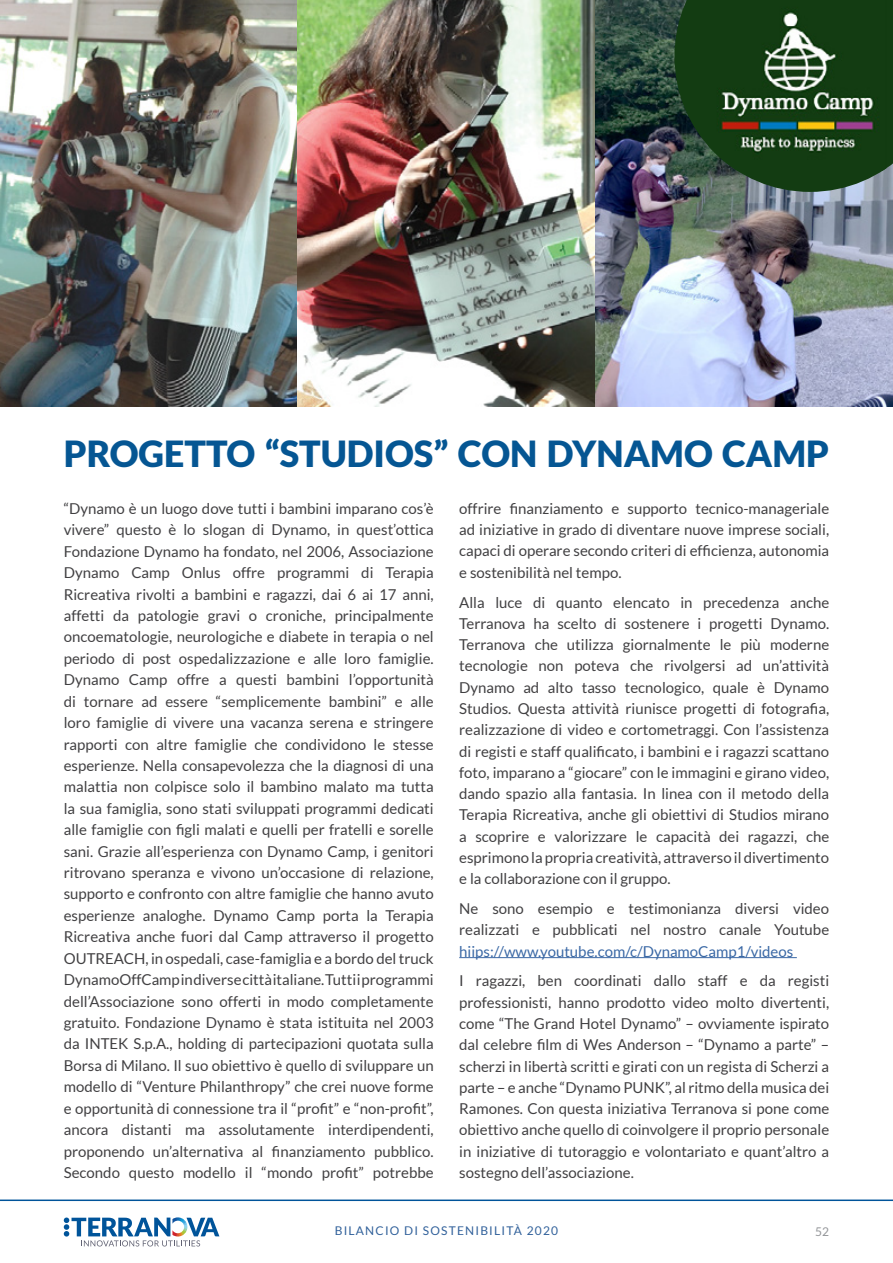
<style>
.page{position:relative;width:893px;height:1263px;background:#fff}
.page>*{position:absolute;margin:0;border:0;box-sizing:border-box;transform-origin:0 0}
.t1{font:900 36px "Lato";color:#055693}
.t2{font:15px/21.5px "Lato";color:#414042;text-align:justify}
.t3{font:15px "Lato";color:#3a68a5}
.t4{font:12px "Lato";letter-spacing:.1em;color:#30609a}
.t5{font:12px "Lato";color:#939598}
</style>
<div class="page">
<svg style="left:64px;top:1217px;width:155px;height:29px"></svg>
<img style="left:0;top:0;width:893px;height:406px">
<img style="left:298px;top:0;width:297px;height:406px">
<hr style="left:459px;top:957px;width:338px;height:1px;background:#3a68a5">
<svg style="left:674px;top:0;width:219px;height:192px;background:#2d4c32"></svg>
<img style="left:708px;top:0;width:178px;height:171px">
<h1 class="t1" style="left:64px;top:433px;width:767px">PROGETTO “STUDIOS” CON DYNAMO CAMP</h1>
<p class="t2" style="left:64px;top:498px;width:371px">“Dynamo è un luogo dove tutti i bambini imparano cos’è vivere” questo è lo slogan di Dynamo, in quest’ottica Fondazione Dynamo ha fondato, nel 2006, Associazione Dynamo Camp Onlus offre programmi di Terapia Ricreativa rivolti a bambini e ragazzi, dai 6 ai 17 anni, affetti da patologie gravi o croniche, principalmente oncoematologie, neurologiche e diabete in terapia o nel periodo di post ospedalizzazione e alle loro famiglie.<br>Dynamo Camp offre a questi bambini l’opportunità di tornare ad essere “semplicemente bambini” e alle loro famiglie di vivere una vacanza serena e stringere rapporti con altre famiglie che condividono le stesse esperienze. Nella consapevolezza che la diagnosi di una malattia non colpisce solo il bambino malato ma tutta la sua famiglia, sono stati sviluppati programmi dedicati alle famiglie con figli malati e quelli per fratelli e sorelle sani. Grazie all’esperienza con Dynamo Camp, i genitori ritrovano speranza e vivono un’occasione di relazione, supporto e confronto con altre famiglie che hanno avuto esperienze analoghe. Dynamo Camp porta la Terapia Ricreativa anche fuori dal Camp attraverso il progetto OUTREACH, in ospedali, case-famiglia e a bordo del truck DynamoOffCamp in diverse città italiane. Tutti i programmi dell’Associazione sono offerti in modo completamente gratuito. Fondazione Dynamo è stata istituita nel 2003 da INTEK S.p.A., holding di partecipazioni quotata sulla Borsa di Milano. Il suo obiettivo è quello di sviluppare un modello di “Venture Philanthropy” che crei nuove forme e opportunità di connessione tra il “profit” e “non-profit”, ancora distanti ma assolutamente interdipendenti, proponendo un’alternativa al finanziamento pubblico.<br>Secondo questo modello il “mondo profit” potrebbe</p>
<p class="t2" style="left:459px;top:498px;width:371px">offrire finanziamento e supporto tecnico-manageriale ad iniziative in grado di diventare nuove imprese sociali, capaci di operare secondo criteri di efficienza, autonomia e sostenibilità nel tempo.</p>
<p class="t2" style="left:459px;top:591px;width:371px">Alla luce di quanto elencato in precedenza anche Terranova ha scelto di sostenere i progetti Dynamo.<br>Terranova che utilizza giornalmente le più moderne tecnologie non poteva che rivolgersi ad un’attività Dynamo ad alto tasso tecnologico, quale è Dynamo Studios. Questa attività riunisce progetti di fotografia, realizzazione di video e cortometraggi. Con l’assistenza di registi e staff qualificato, i bambini e i ragazzi scattano foto, imparano a “giocare” con le immagini e girano video, dando spazio alla fantasia. In linea con il metodo della Terapia Ricreativa, anche gli obiettivi di Studios mirano a scoprire e valorizzare le capacità dei ragazzi, che esprimono la propria creatività, attraverso il divertimento e la collaborazione con il gruppo.</p>
<p class="t2" style="left:459px;top:898px;width:371px">Ne sono esempio e testimonianza diversi video realizzati e pubblicati nel nostro canale Youtube</p>
<p class="t3" style="left:459px;top:943px;width:336px">hiips://www.youtube.com/c/DynamoCamp1/videos</p>
<p class="t2" style="left:459px;top:970px;width:371px">I ragazzi, ben coordinati dallo staff e da registi professionisti, hanno prodotto video molto divertenti, come “The Grand Hotel Dynamo” – ovviamente ispirato dal celebre film di Wes Anderson – “Dynamo a parte” – scherzi in libertà scritti e girati con un regista di Scherzi a parte – e anche “Dynamo PUNK”, al ritmo della musica dei Ramones. Con questa iniziativa Terranova si pone come obiettivo anche quello di coinvolgere il proprio personale in iniziative di tutoraggio e volontariato e quant’altro a sostegno dell’associazione.</p>
<p class="t4" style="left:335px;top:1224px;width:225px">BILANCIO DI SOSTENIBILITÀ 2020</p>
<p class="t5" style="left:815px;top:1225px;width:15px">52</p>
</div>
